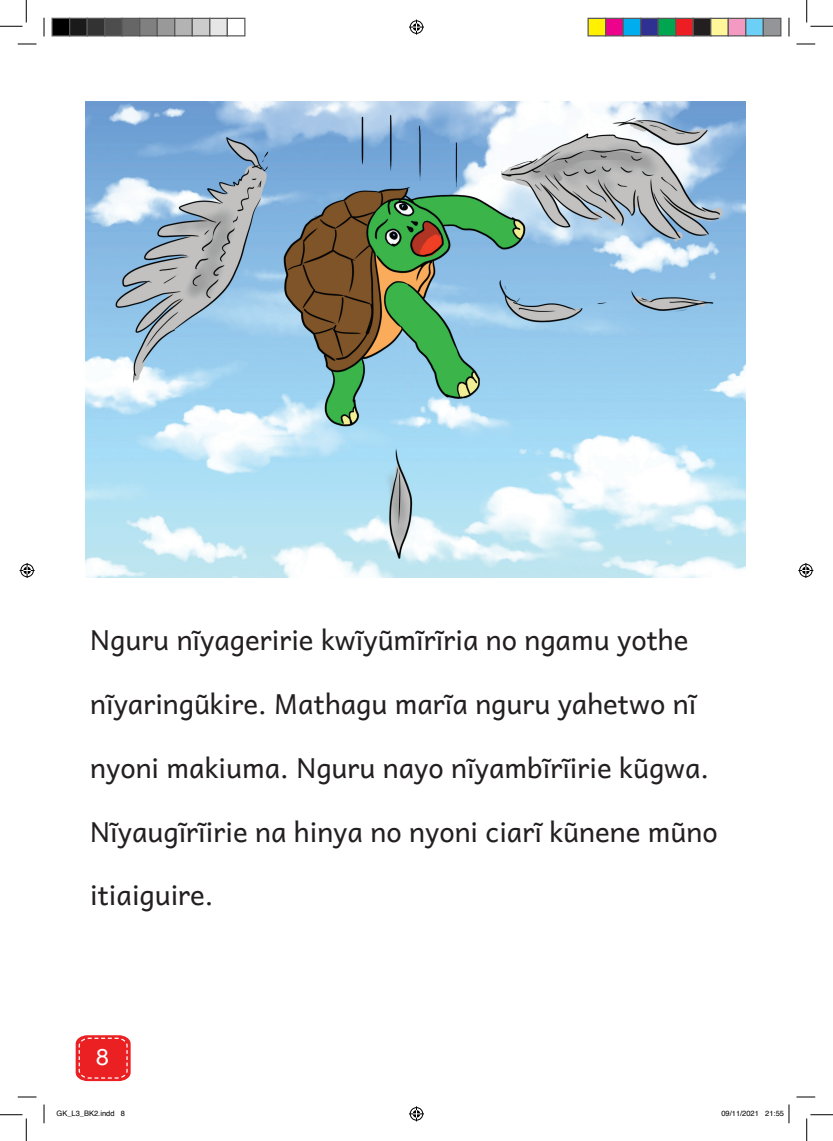
<style>
.page{position:relative;width:833px;height:1141px;background:#fff}
.page>*{position:absolute;margin:0;border:0;box-sizing:border-box;transform-origin:0 0}
.Body_text{font:27.5px "Andika New Basic";color:#231f20}
.t1{font:22.5px "Andika New Basic";color:#fff}
.t2{font:7.5px "Helvetica";color:#000}
</style>
<div class="page">
<svg style="left:76px;top:1035px;width:54px;height:45px;background:#ec3134"></svg>
<img style="left:85px;top:102px;width:660px;height:475px">
<svg style="left:18px;top:43px;width:18px;height:2px"></svg>
<svg style="left:796px;top:43px;width:18px;height:2px"></svg>
<svg style="left:18px;top:1096px;width:18px;height:1px"></svg>
<svg style="left:796px;top:1096px;width:18px;height:1px"></svg>
<svg style="left:43px;top:18px;width:2px;height:18px"></svg>
<svg style="left:43px;top:1104px;width:2px;height:19px"></svg>
<svg style="left:788px;top:18px;width:1px;height:18px"></svg>
<svg style="left:0;top:0;width:27px;height:27px"></svg>
<svg style="left:0;top:1114px;width:27px;height:26px"></svg>
<svg style="left:806px;top:0;width:26px;height:27px"></svg>
<svg style="left:806px;top:1114px;width:26px;height:26px"></svg>
<svg style="left:409px;top:20px;width:15px;height:15px"></svg>
<svg style="left:409px;top:1106px;width:15px;height:15px"></svg>
<svg style="left:20px;top:563px;width:15px;height:15px"></svg>
<svg style="left:798px;top:563px;width:14px;height:15px"></svg>
<div style="left:52px;top:18px;width:18px;height:18px;background:#000"></div>
<div style="left:51px;top:18px;width:19px;height:18px;border:1px solid #595959"></div>
<div style="left:70px;top:18px;width:17px;height:18px;background:#1a1a1a"></div>
<div style="left:69px;top:18px;width:19px;height:18px;border:1px solid #595959"></div>
<div style="left:87px;top:18px;width:18px;height:18px;background:#333"></div>
<div style="left:86px;top:18px;width:19px;height:18px;border:1px solid #595959"></div>
<div style="left:105px;top:18px;width:17px;height:18px;background:#4d4d4d"></div>
<div style="left:104px;top:18px;width:19px;height:18px;border:1px solid #595959"></div>
<div style="left:122px;top:18px;width:18px;height:18px;background:#666"></div>
<div style="left:121px;top:18px;width:19px;height:18px;border:1px solid #595959"></div>
<div style="left:140px;top:18px;width:17px;height:18px;background:#808080"></div>
<div style="left:139px;top:18px;width:19px;height:18px;border:1px solid #595959"></div>
<div style="left:157px;top:18px;width:18px;height:18px;background:#999"></div>
<div style="left:156px;top:18px;width:19px;height:18px;border:1px solid #595959"></div>
<div style="left:175px;top:18px;width:17px;height:18px;background:#b3b3b3"></div>
<div style="left:174px;top:18px;width:19px;height:18px;border:1px solid #595959"></div>
<div style="left:192px;top:18px;width:18px;height:18px;background:#ccc"></div>
<div style="left:191px;top:18px;width:19px;height:18px;border:1px solid #595959"></div>
<div style="left:210px;top:18px;width:17px;height:18px;background:#e6e6e6"></div>
<div style="left:209px;top:18px;width:19px;height:18px;border:1px solid #595959"></div>
<div style="left:226px;top:18px;width:19px;height:18px;border:1px solid #595959"></div>
<div style="left:587px;top:18px;width:18px;height:18px;background:#fff101"></div>
<div style="left:587px;top:18px;width:19px;height:18px;border:1px solid #595959"></div>
<div style="left:605px;top:18px;width:17px;height:18px;background:#ed028c"></div>
<div style="left:604px;top:18px;width:19px;height:18px;border:1px solid #595959"></div>
<div style="left:622px;top:18px;width:18px;height:18px;background:#00aeef"></div>
<div style="left:622px;top:18px;width:19px;height:18px;border:1px solid #595959"></div>
<div style="left:640px;top:18px;width:17px;height:18px;background:#2e3092"></div>
<div style="left:639px;top:18px;width:19px;height:18px;border:1px solid #595959"></div>
<div style="left:657px;top:18px;width:18px;height:18px;background:#00a54f"></div>
<div style="left:657px;top:18px;width:19px;height:18px;border:1px solid #595959"></div>
<div style="left:675px;top:18px;width:17px;height:18px;background:#ee1d23"></div>
<div style="left:674px;top:18px;width:19px;height:18px;border:1px solid #595959"></div>
<div style="left:692px;top:18px;width:18px;height:18px;background:#231f20"></div>
<div style="left:692px;top:18px;width:19px;height:18px;border:1px solid #595959"></div>
<div style="left:710px;top:18px;width:17px;height:18px;background:#fff79a"></div>
<div style="left:709px;top:18px;width:19px;height:18px;border:1px solid #595959"></div>
<div style="left:727px;top:18px;width:18px;height:18px;background:#f499c2"></div>
<div style="left:727px;top:18px;width:19px;height:18px;border:1px solid #595959"></div>
<div style="left:745px;top:18px;width:17px;height:18px;background:#6bcff6"></div>
<div style="left:744px;top:18px;width:19px;height:18px;border:1px solid #595959"></div>
<div style="left:762px;top:18px;width:18px;height:18px;background:#939598"></div>
<div style="left:762px;top:18px;width:19px;height:18px;border:1px solid #595959"></div>
<svg style="left:788px;top:1104px;width:1px;height:19px"></svg>
<p class="Body_text" style="left:90px;top:615px;width:599px">Nguru nĩyageririe kwĩyũmĩrĩria no ngamu yothe</p>
<p class="Body_text" style="left:90px;top:678px;width:607px">nĩyaringũkire. Mathagu marĩa nguru yahetwo nĩ</p>
<p class="Body_text" style="left:90px;top:742px;width:620px">nyoni makiuma. Nguru nayo nĩyambĩrĩirie kũgwa.</p>
<p class="Body_text" style="left:90px;top:806px;width:628px">Nĩyaugĩrĩirie na hinya no nyoni ciarĩ kũnene mũno</p>
<p class="Body_text" style="left:90px;top:870px;width:125px">itiaiguire.</p>
<p class="t1" style="left:96px;top:1035px;width:15px">8</p>
<p class="t2" style="left:56px;top:1107px;width:70px">GK_L3_BK2.indd 8</p>
<p class="t2" style="left:721px;top:1107px;width:64px">09/11/2021 21:55</p>
</div>
